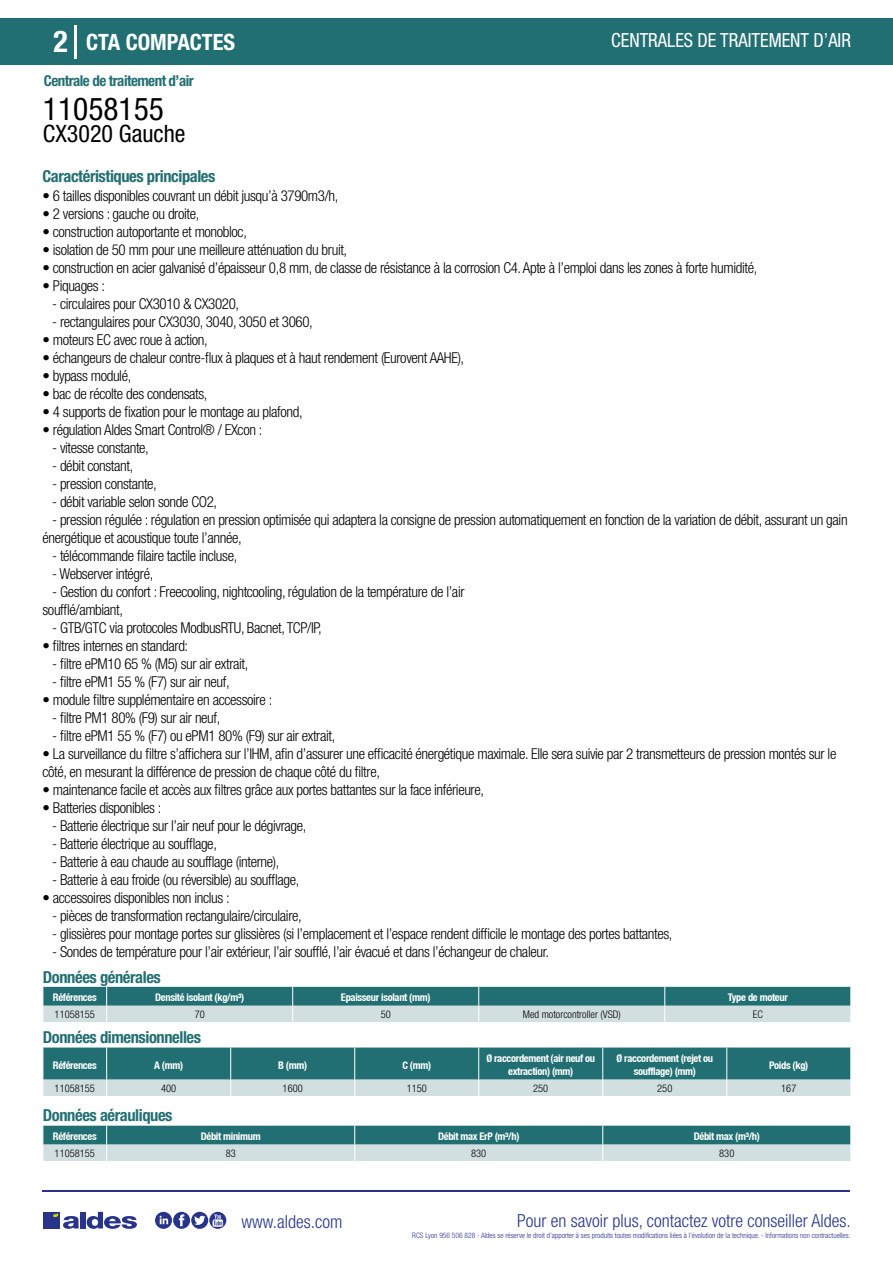
<style>
.page{position:relative;width:893px;height:1263px;background:#fff}
.page>*{position:absolute;margin:0;border:0;box-sizing:border-box;transform-origin:0 0}
.t1{font:condensed 31.5px "Helvetica Neue LT Std";color:#000}
.t2{font:700 condensed 30px "Helvetica Neue LT Std";color:#fff}
.t3{font:condensed 24px "Helvetica Neue LT Std";color:#000}
.t4{font:700 condensed 22.5px "Helvetica Neue LT Std";color:#fff}
.t5{font:condensed 19.5px "Helvetica Neue LT Std";color:#fff;scale:.95 1}
.t6{font:300 condensed 18px "Helvetica Neue";color:#28348b}
.t7{font:700 condensed 16.5px "Helvetica Neue LT Std";letter-spacing:-.025em;color:#226f73}
.t8{font:300 condensed 15px/18px "Helvetica Neue LT Std";letter-spacing:-.025em;color:#000}
.t9{font:700 condensed 15px "Helvetica Neue LT Std";letter-spacing:-.035em;color:#226f73}
.t10{font:700 condensed 10.5px/13.5px "Helvetica Neue";letter-spacing:-.03em;color:#fff;text-align:center}
.t11{font:300 condensed 10.5px "Helvetica Neue";color:#000}
.t12{font:300 condensed 7.5px "Helvetica Neue";color:#28348b}
</style>
<div class="page">
<div style="left:0;top:18px;width:893px;height:46px;background:#226f73"></div>
<hr style="left:74px;top:25px;width:2px;height:33px;background:#fff">
<hr style="left:43px;top:1190px;width:807px;height:1px;background:#28348b">
<svg style="left:155px;top:1212px;width:71px;height:17px"></svg>
<div style="left:43px;top:1212px;width:17px;height:16px;background:#28348b"></div>
<div style="left:80px;top:1212px;width:6px;height:16px;background:#28348b"></div>
<svg style="left:87px;top:1212px;width:50px;height:17px"></svg>
<svg style="left:53px;top:1213px;width:26px;height:16px"></svg>
<svg style="left:43px;top:987px;width:808px;height:35px;background:#75a4a7"></svg>
<svg style="left:43px;top:1047px;width:808px;height:49px;background:#61979a"></svg>
<svg style="left:43px;top:1126px;width:808px;height:35px;background:#76a4a7"></svg>
<h2 class="t2" style="left:54px;top:24px;width:16px">2</h2>
<h3 class="t4" style="left:86px;top:28px;width:151px">CTA COMPACTES</h3>
<h3 class="t5" style="left:611px;top:29px;width:254px">CENTRALES DE TRAITEMENT D’AIR</h3>
<p class="t9" style="left:44px;top:71px;width:151px">Centrale de traitement d’air</p>
<h1 class="t1" style="left:43px;top:91px;width:122px">11058155</h1>
<h3 class="t3" style="left:43px;top:120px;width:144px">CX3020 Gauche</h3>
<p class="t7" style="left:43px;top:166px;width:174px">Caractéristiques principales</p>
<p class="t8" style="left:43px;top:187px;width:297px">• 6 tailles disponibles couvrant un débit jusqu’à 3790m3/h,</p>
<p class="t8" style="left:43px;top:205px;width:158px">• 2 versions : gauche ou droite,</p>
<p class="t8" style="left:43px;top:223px;width:206px">• construction autoportante et monobloc,</p>
<p class="t8" style="left:43px;top:241px;width:306px">• isolation de 50 mm pour une meilleure atténuation du bruit,</p>
<p class="t8" style="left:43px;top:259px;width:716px">• construction en acier galvanisé d’épaisseur 0,8 mm, de classe de résistance à la corrosion C4. Apte à l’emploi dans les zones à forte humidité,</p>
<p class="t8" style="left:43px;top:277px;width:64px">• Piquages :</p>
<p class="t8" style="left:52px;top:295px;width:188px">- circulaires pour CX3010 &amp; CX3020,</p>
<p class="t8" style="left:52px;top:313px;width:262px">- rectangulaires pour CX3030, 3040, 3050 et 3060,</p>
<p class="t8" style="left:43px;top:331px;width:167px">• moteurs EC avec roue à action,</p>
<p class="t8" style="left:43px;top:349px;width:423px">• échangeurs de chaleur contre-flux à plaques et à haut rendement (Eurovent AAHE),</p>
<p class="t8" style="left:43px;top:367px;width:90px">• bypass modulé,</p>
<p class="t8" style="left:43px;top:385px;width:166px">• bac de récolte des condensats,</p>
<p class="t8" style="left:43px;top:403px;width:262px">• 4 supports de fixation pour le montage au plafond,</p>
<p class="t8" style="left:43px;top:421px;width:221px">• régulation Aldes Smart Control® / EXcon :</p>
<p class="t8" style="left:52px;top:439px;width:98px">- vitesse constante,</p>
<p class="t8" style="left:52px;top:457px;width:83px">- débit constant,</p>
<p class="t8" style="left:52px;top:475px;width:106px">- pression constante,</p>
<p class="t8" style="left:52px;top:493px;width:167px">- débit variable selon sonde CO2,</p>
<p class="t8" style="left:43px;top:511px;width:807px;text-indent:10px">- pression régulée : régulation en pression optimisée qui adaptera la consigne de pression automatiquement en fonction de la variation de débit, assurant un gain énergétique et acoustique toute l’année,</p>
<p class="t8" style="left:52px;top:547px;width:187px">- télécommande filaire tactile incluse,</p>
<p class="t8" style="left:52px;top:565px;width:103px">- Webserver intégré,</p>
<p class="t8" style="left:43px;top:583px;width:423px;text-indent:10px">- Gestion du confort : Freecooling, nightcooling, régulation de la température de l’air soufflé/ambiant,</p>
<p class="t8" style="left:52px;top:619px;width:271px">- GTB/GTC via protocoles ModbusRTU, Bacnet, TCP/IP,</p>
<p class="t8" style="left:43px;top:637px;width:147px">• filtres internes en standard:</p>
<p class="t8" style="left:52px;top:655px;width:198px">- filtre ePM10 65 % (M5) sur air extrait,</p>
<p class="t8" style="left:52px;top:673px;width:179px">- filtre ePM1 55 % (F7) sur air neuf,</p>
<p class="t8" style="left:43px;top:691px;width:231px">• module filtre supplémentaire en accessoire :</p>
<p class="t8" style="left:52px;top:709px;width:170px">- filtre PM1 80% (F9) sur air neuf,</p>
<p class="t8" style="left:52px;top:727px;width:285px">- filtre ePM1 55 % (F7) ou ePM1 80% (F9) sur air extrait,</p>
<p class="t8" style="left:43px;top:745px;width:795px">• La surveillance du filtre s’affichera sur l’IHM, afin d’assurer une efficacité énergétique maximale. Elle sera suivie par 2 transmetteurs de pression montés sur le côté, en mesurant la différence de pression de chaque côté du filtre,</p>
<p class="t8" style="left:43px;top:781px;width:443px">• maintenance facile et accès aux filtres grâce aux portes battantes sur la face inférieure,</p>
<p class="t8" style="left:43px;top:799px;width:120px">• Batteries disponibles :</p>
<p class="t8" style="left:52px;top:817px;width:256px">- Batterie électrique sur l’air neuf pour le dégivrage,</p>
<p class="t8" style="left:52px;top:835px;width:166px">- Batterie électrique au soufflage,</p>
<p class="t8" style="left:52px;top:853px;width:229px">- Batterie à eau chaude au soufflage (interne),</p>
<p class="t8" style="left:52px;top:871px;width:249px">- Batterie à eau froide (ou réversible) au soufflage,</p>
<p class="t8" style="left:43px;top:889px;width:189px">• accessoires disponibles non inclus :</p>
<p class="t8" style="left:52px;top:907px;width:251px">- pièces de transformation rectangulaire/circulaire,</p>
<p class="t8" style="left:52px;top:925px;width:622px">- glissières pour montage portes sur glissières (si l’emplacement et l’espace rendent difficile le montage des portes battantes,</p>
<p class="t8" style="left:52px;top:943px;width:498px">- Sondes de température pour l’air extérieur, l’air soufflé, l’air évacué et dans l’échangeur de chaleur.</p>
<p class="t7" style="left:43px;top:967px;width:119px">Données générales</p>
<p class="t10" style="left:53px;top:991px;width:45px">Références</p>
<p class="t10" style="left:155px;top:991px;width:90px">Densité isolant (kg/m³)</p>
<p class="t10" style="left:341px;top:991px;width:91px">Epaisseur isolant (mm)</p>
<p class="t10" style="left:728px;top:991px;width:62px">Type de moteur</p>
<p class="t11" style="left:55px;top:1008px;width:42px">11058155</p>
<p class="t11" style="left:195px;top:1008px;width:12px">70</p>
<p class="t11" style="left:381px;top:1008px;width:12px">50</p>
<p class="t11" style="left:523px;top:1008px;width:99px">Med motorcontroller (VSD)</p>
<p class="t11" style="left:753px;top:1008px;width:12px">EC</p>
<p class="t7" style="left:43px;top:1027px;width:160px">Données dimensionnelles</p>
<p class="t10" style="left:53px;top:1058px;width:45px">Références</p>
<p class="t10" style="left:154px;top:1058px;width:30px">A (mm)</p>
<p class="t10" style="left:278px;top:1058px;width:30px">B (mm)</p>
<p class="t10" style="left:402px;top:1058px;width:30px">C (mm)</p>
<p class="t10" style="left:486px;top:1051px;width:110px">Ø raccordement (air neuf ou extraction) (mm)</p>
<p class="t10" style="left:617px;top:1051px;width:98px">Ø raccordement (rejet ou soufflage) (mm)</p>
<p class="t10" style="left:769px;top:1058px;width:41px">Poids (kg)</p>
<p class="t11" style="left:55px;top:1082px;width:42px">11058155</p>
<p class="t11" style="left:161px;top:1082px;width:17px">400</p>
<p class="t11" style="left:283px;top:1082px;width:22px">1600</p>
<p class="t11" style="left:407px;top:1082px;width:22px">1150</p>
<p class="t11" style="left:533px;top:1082px;width:17px">250</p>
<p class="t11" style="left:657px;top:1082px;width:17px">250</p>
<p class="t11" style="left:781px;top:1082px;width:17px">167</p>
<p class="t7" style="left:43px;top:1105px;width:131px">Données aérauliques</p>
<p class="t10" style="left:53px;top:1129px;width:45px">Références</p>
<p class="t10" style="left:201px;top:1129px;width:61px">Débit minimum</p>
<p class="t10" style="left:438px;top:1129px;width:83px">Débit max ErP (m³/h)</p>
<p class="t10" style="left:694px;top:1129px;width:68px">Débit max (m³/h)</p>
<p class="t11" style="left:55px;top:1147px;width:42px">11058155</p>
<p class="t11" style="left:226px;top:1147px;width:12px">83</p>
<p class="t11" style="left:471px;top:1147px;width:17px">830</p>
<p class="t11" style="left:719px;top:1147px;width:17px">830</p>
<p class="t6" style="left:241px;top:1211px;width:102px">www.aldes.com</p>
<p class="t6" style="left:517px;top:1211px;width:335px">Pour en savoir plus, contactez votre conseiller Aldes.</p>
<p class="t12" style="left:412px;top:1230px;width:440px">RCS Lyon 956 506 828 - Aldes se réserve le droit d’apporter à ses produits toutes modifications liées à l’évolution de la technique. - Informations non contractuelles.</p>
</div>
